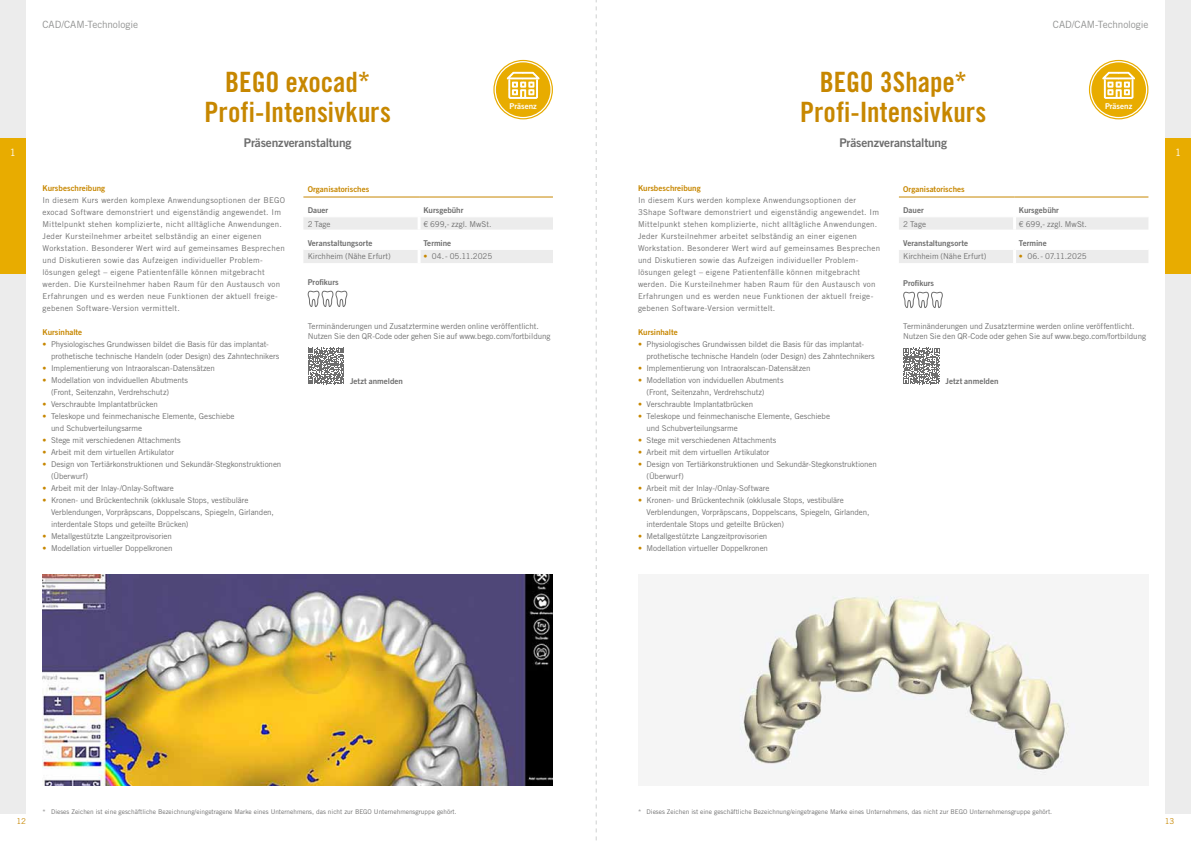
<style>
.page{position:relative;width:1191px;height:842px;background:#fff}
.page>*{position:absolute;margin:0;border:0;box-sizing:border-box;transform-origin:0 0}
.t1{font:28px/30px "Trade Gothic LT Std Bd Cn 20";color:#c78700;text-align:center}
.t2{font:12px "Trade Gothic LT Pro Bd 2";letter-spacing:-.015em;color:#6e6e6e}
.t3{font:10px "Trade Gothic LT Pro";letter-spacing:-.01em;color:#919291}
.t4{font:10px "Trade Gothic LT Pro";color:#fff}
.t5{font:8px/12px "Trade Gothic LT Pro";color:#6e6e6e}
.t6{font:8px/12px "Trade Gothic LT Pro";letter-spacing:.03em;color:#6e6e6e}
.t7{font:8px "Trade Gothic LT Pro Bd 2";color:#6e6e6e}
.t8{font:8px "Trade Gothic LT Pro Bd 2";color:#c78700}
.t9{font:8px "Trade Gothic LT Pro Bd 2";color:#fff}
.t10{font:8px "Trade Gothic LT Pro";color:#c78700}
.t11{font:6.5px "Trade Gothic LT Pro";color:#6e6e6e}
.s1{color:#c78700}
</style>
<div class="page">
<div style="left:0;top:0;width:26px;height:814px;background:#ececec"></div>
<div style="left:1165px;top:0;width:26px;height:814px;background:#ececec"></div>
<svg style="left:303px;top:217px;width:250px;height:46px"></svg>
<hr style="left:303px;top:249px;width:116px;height:1px;background:#fff">
<hr style="left:419px;top:249px;width:134px;height:1px;background:#fff">
<hr style="left:303px;top:196px;width:116px;height:1px;background:#c78700">
<hr style="left:419px;top:196px;width:134px;height:1px;background:#c78700">
<svg style="left:308px;top:348px;width:36px;height:36px"></svg>
<svg style="left:494px;top:60px;width:58px;height:59px"></svg>
<div style="left:493px;top:60px;width:60px;height:59px;border:1px solid #e8ac00;border-radius:50%"></div>
<div style="left:496px;top:62px;width:54px;height:55px;background:#e8ac00;border-radius:50%"></div>
<svg style="left:507px;top:72px;width:32px;height:27px"></svg>
<svg style="left:307px;top:290px;width:41px;height:17px"></svg>
<svg style="left:899px;top:217px;width:249px;height:46px"></svg>
<hr style="left:899px;top:249px;width:115px;height:1px;background:#fff">
<hr style="left:1014px;top:249px;width:134px;height:1px;background:#fff">
<hr style="left:899px;top:196px;width:115px;height:1px;background:#c78700">
<hr style="left:1014px;top:196px;width:134px;height:1px;background:#c78700">
<img style="left:739px;top:595px;width:336px;height:180px">
<svg style="left:903px;top:348px;width:37px;height:36px"></svg>
<svg style="left:1089px;top:60px;width:58px;height:59px"></svg>
<div style="left:1089px;top:60px;width:59px;height:59px;border:1px solid #e8ac00;border-radius:50%"></div>
<div style="left:1091px;top:62px;width:55px;height:55px;background:#e8ac00;border-radius:50%"></div>
<svg style="left:1102px;top:72px;width:32px;height:27px"></svg>
<svg style="left:903px;top:291px;width:40px;height:17px"></svg>
<div style="left:0;top:138px;width:26px;height:135px;background:#e8ac00"></div>
<div style="left:1165px;top:138px;width:26px;height:135px;background:#e8ac00"></div>
<img style="left:43px;top:574px;width:510px;height:211px">
<svg style="left:595px;top:0;width:1px;height:840px"></svg>
<p class="t3" style="left:43px;top:19px;width:97px">CAD/CAM-Technologie</p>
<p class="t3" style="left:1053px;top:19px;width:97px">CAD/CAM-Technologie</p>
<h1 class="t1" style="left:800px;top:67px;width:188px">BEGO 3Shape*<br>Profi-Intensivkurs</h1>
<h2 class="t2" style="left:839px;top:135px;width:109px">Präsenzveranstaltung</h2>
<h1 class="t1" style="left:204px;top:67px;width:188px">BEGO exocad*<br>Profi-Intensivkurs</h1>
<h2 class="t2" style="left:244px;top:135px;width:109px">Präsenzveranstaltung</h2>
<p class="t9" style="left:1105px;top:101px;width:29px">Präsenz</p>
<p class="t9" style="left:509px;top:101px;width:29px">Präsenz</p>
<p class="t4" style="left:10px;top:146px;width:8px">1</p>
<p class="t4" style="left:1175px;top:146px;width:8px">1</p>
<p class="t8" style="left:43px;top:184px;width:64px">Kursbeschreibung</p>
<p class="t6" style="left:43px;top:194px;width:244px">In diesem Kurs werden komplexe Anwendungsoptionen der BEGO exocad Software demonstriert und eigenständig angewendet. Im Mittelpunkt stehen komplizierte, nicht alltägliche Anwendungen.<br>Jeder Kursteilnehmer arbeitet selbständig an einer eigenen Workstation. Besonderer Wert wird auf gemeinsames Besprechen und Diskutieren sowie das Aufzeigen individueller Problem&shy;lösungen gelegt – eigene Patientenfälle können mitgebracht werden. Die Kursteilnehmer haben Raum für den Austausch von Erfahrungen und es werden neue Funktionen der aktuell freige&shy;gebenen Software-Version vermittelt.</p>
<p class="t8" style="left:43px;top:328px;width:41px">Kursinhalte</p>
<p class="t5" style="left:51px;top:338px;width:230px;text-indent:-9px"><span class="s1">•</span> Physiologisches Grundwissen bildet die Basis für das implantat&shy;prothetische technische Handeln (oder Design) des Zahntechnikers</p>
<p class="t5" style="left:43px;top:362px;width:174px"><span class="s1">•</span> Implementierung von Intraoralscan-Datensätzen</p>
<p class="t5" style="left:51px;top:374px;width:138px;text-indent:-9px"><span class="s1">•</span> Modellation von indviduellen Abutments (Front, Seitenzahn, Verdrehschutz)</p>
<p class="t5" style="left:43px;top:398px;width:117px"><span class="s1">•</span> Verschraubte Implantatbrücken</p>
<p class="t5" style="left:51px;top:410px;width:185px;text-indent:-9px"><span class="s1">•</span> Teleskope und feinmechanische Elemente, Geschiebe und Schubverteilungsarme</p>
<p class="t5" style="left:43px;top:434px;width:140px"><span class="s1">•</span> Stege mit verschiedenen Attachments</p>
<p class="t5" style="left:43px;top:446px;width:133px"><span class="s1">•</span> Arbeit mit dem virtuellen Artikulator</p>
<p class="t5" style="left:51px;top:458px;width:232px;text-indent:-9px"><span class="s1">•</span> Design von Tertiärkonstruktionen und Sekundär-Stegkonstruktionen (Überwurf)</p>
<p class="t5" style="left:43px;top:482px;width:133px"><span class="s1">•</span> Arbeit mit der Inlay-/Onlay-Software</p>
<p class="t5" style="left:51px;top:494px;width:224px;text-indent:-9px"><span class="s1">•</span> Kronen- und Brückentechnik (okklusale Stops, vestibuläre<br>Verblendungen, Vorpräpscans, Doppelscans, Spiegeln, Girlanden, interdentale Stops und geteilte Brücken)</p>
<p class="t5" style="left:43px;top:530px;width:131px"><span class="s1">•</span> Metallgestützte Langzeitprovisorien</p>
<p class="t5" style="left:43px;top:542px;width:131px"><span class="s1">•</span> Modellation virtueller Doppelkronen</p>
<p class="t8" style="left:308px;top:184px;width:63px">Organisatorisches</p>
<p class="t7" style="left:308px;top:205px;width:22px">Dauer</p>
<p class="t7" style="left:423px;top:205px;width:42px">Kursgebühr</p>
<p class="t5" style="left:308px;top:218px;width:24px">2 Tage</p>
<p class="t5" style="left:423px;top:218px;width:70px">€ 699,- zzgl. MwSt.</p>
<p class="t7" style="left:308px;top:238px;width:66px">Veranstaltungsorte</p>
<p class="t7" style="left:423px;top:238px;width:29px">Termine</p>
<p class="t5" style="left:308px;top:250px;width:85px">Kirchheim (Nähe Erfurt)</p>
<p class="t5" style="left:423px;top:250px;width:70px"><span class="s1">•</span> 04.- 05.11.2025</p>
<p class="t7" style="left:308px;top:277px;width:32px">Profikurs</p>
<p class="t5" style="left:308px;top:320px;width:244px;line-height:10.5px">Terminänderungen und Zusatztermine werden online veröffentlicht.<br>Nutzen Sie den QR-Code oder gehen Sie auf www.bego.com/fortbildung</p>
<p class="t7" style="left:350px;top:376px;width:54px">Jetzt anmelden</p>
<p class="t8" style="left:638px;top:184px;width:64px">Kursbeschreibung</p>
<p class="t6" style="left:638px;top:194px;width:244px">In diesem Kurs werden komplexe Anwendungsoptionen der 3Shape Software demonstriert und eigenständig angewendet. Im Mittelpunkt stehen komplizierte, nicht alltägliche Anwendungen.<br>Jeder Kursteilnehmer arbeitet selbständig an einer eigenen Workstation. Besonderer Wert wird auf gemeinsames Besprechen und Diskutieren sowie das Aufzeigen individueller Problem&shy;lösungen gelegt – eigene Patientenfälle können mitgebracht werden. Die Kursteilnehmer haben Raum für den Austausch von Erfahrungen und es werden neue Funktionen der aktuell freige&shy;gebenen Software-Version vermittelt.</p>
<p class="t8" style="left:638px;top:328px;width:41px">Kursinhalte</p>
<p class="t5" style="left:646px;top:338px;width:230px;text-indent:-9px"><span class="s1">•</span> Physiologisches Grundwissen bildet die Basis für das implantat&shy;prothetische technische Handeln (oder Design) des Zahntechnikers</p>
<p class="t5" style="left:638px;top:362px;width:174px"><span class="s1">•</span> Implementierung von Intraoralscan-Datensätzen</p>
<p class="t5" style="left:646px;top:374px;width:138px;text-indent:-9px"><span class="s1">•</span> Modellation von indviduellen Abutments (Front, Seitenzahn, Verdrehschutz)</p>
<p class="t5" style="left:638px;top:398px;width:117px"><span class="s1">•</span> Verschraubte Implantatbrücken</p>
<p class="t5" style="left:646px;top:410px;width:185px;text-indent:-9px"><span class="s1">•</span> Teleskope und feinmechanische Elemente, Geschiebe und Schubverteilungsarme</p>
<p class="t5" style="left:638px;top:434px;width:140px"><span class="s1">•</span> Stege mit verschiedenen Attachments</p>
<p class="t5" style="left:638px;top:446px;width:133px"><span class="s1">•</span> Arbeit mit dem virtuellen Artikulator</p>
<p class="t5" style="left:646px;top:458px;width:232px;text-indent:-9px"><span class="s1">•</span> Design von Tertiärkonstruktionen und Sekundär-Stegkonstruktionen (Überwurf)</p>
<p class="t5" style="left:638px;top:482px;width:133px"><span class="s1">•</span> Arbeit mit der Inlay-/Onlay-Software</p>
<p class="t5" style="left:646px;top:494px;width:224px;text-indent:-9px"><span class="s1">•</span> Kronen- und Brückentechnik (okklusale Stops, vestibuläre<br>Verblendungen, Vorpräpscans, Doppelscans, Spiegeln, Girlanden, interdentale Stops und geteilte Brücken)</p>
<p class="t5" style="left:638px;top:530px;width:131px"><span class="s1">•</span> Metallgestützte Langzeitprovisorien</p>
<p class="t5" style="left:638px;top:542px;width:131px"><span class="s1">•</span> Modellation virtueller Doppelkronen</p>
<p class="t8" style="left:903px;top:184px;width:63px">Organisatorisches</p>
<p class="t7" style="left:903px;top:205px;width:22px">Dauer</p>
<p class="t7" style="left:1018px;top:205px;width:42px">Kursgebühr</p>
<p class="t5" style="left:903px;top:218px;width:24px">2 Tage</p>
<p class="t5" style="left:1018px;top:218px;width:70px">€ 699,- zzgl. MwSt.</p>
<p class="t7" style="left:903px;top:238px;width:66px">Veranstaltungsorte</p>
<p class="t7" style="left:1018px;top:238px;width:29px">Termine</p>
<p class="t5" style="left:903px;top:250px;width:85px">Kirchheim (Nähe Erfurt)</p>
<p class="t5" style="left:1018px;top:250px;width:69px"><span class="s1">•</span> 06.- 07.11.2025</p>
<p class="t7" style="left:903px;top:278px;width:32px">Profikurs</p>
<p class="t5" style="left:903px;top:320px;width:244px;line-height:10.5px">Terminänderungen und Zusatztermine werden online veröffentlicht.<br>Nutzen Sie den QR-Code oder gehen Sie auf www.bego.com/fortbildung</p>
<p class="t7" style="left:945px;top:376px;width:54px">Jetzt anmelden</p>
<p class="t11" style="left:43px;top:808px;width:416px">* Dieses Zeichen ist eine geschäftliche Bezeichnung/eingetragene Marke eines Unternehmens, das nicht zur BEGO Unternehmensgruppe gehört.</p>
<p class="t11" style="left:638px;top:808px;width:416px">* Dieses Zeichen ist eine geschäftliche Bezeichnung/eingetragene Marke eines Unternehmens, das nicht zur BEGO Unternehmensgruppe gehört.</p>
<p class="t10" style="left:16px;top:816px;width:11px">12</p>
<p class="t10" style="left:1165px;top:816px;width:11px">13</p>
</div>
